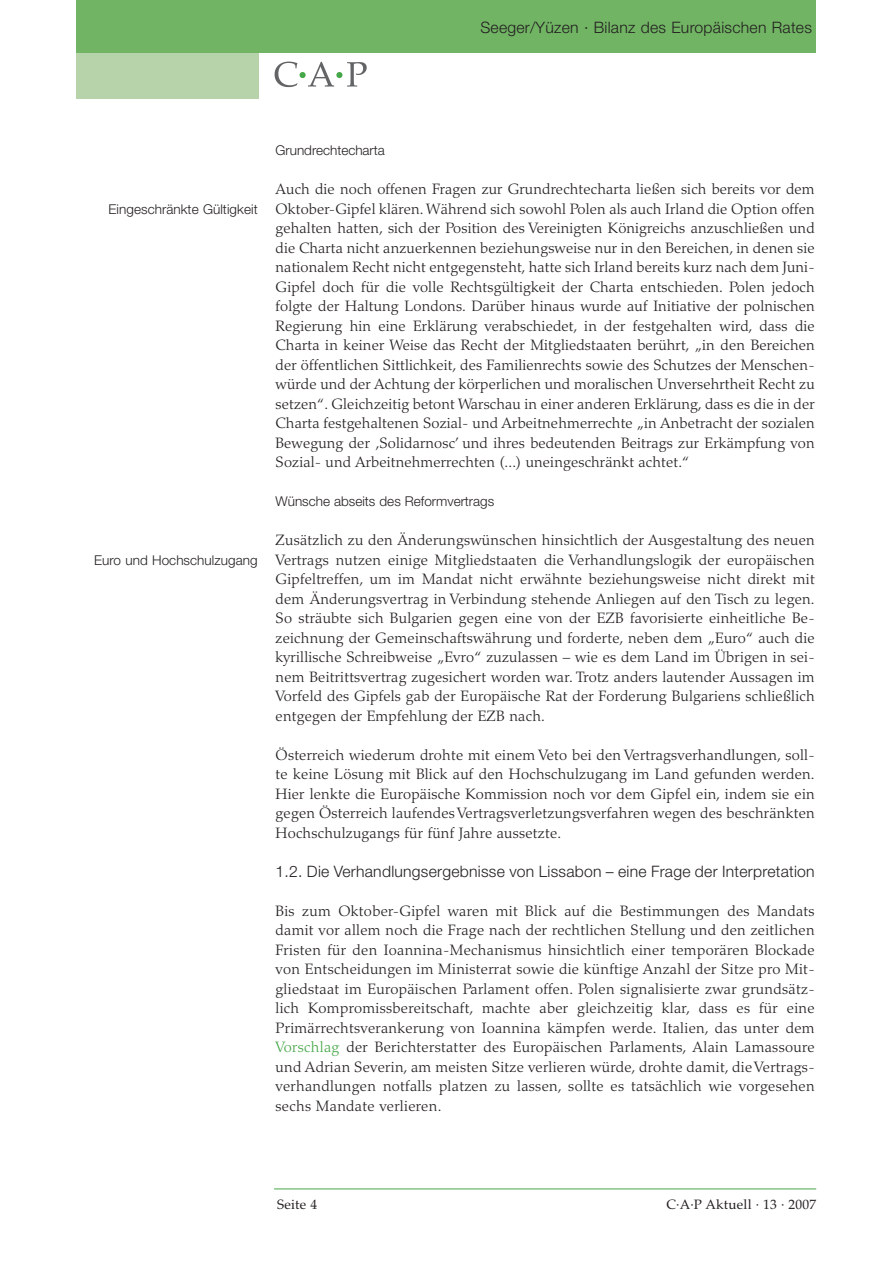
<style>
.page{position:relative;width:893px;height:1263px;background:#fff}
.page>*{position:absolute;margin:0;border:0;box-sizing:border-box;transform-origin:0 0}
.t1{font:300 15.75px "Helvetica Neue";letter-spacing:.015em;color:#231f20}
.t2{font:300 15px/19.5px "Palatino";letter-spacing:.015em;color:#231f20;text-align:justify}
.t3{font:300 13.5px "Helvetica Neue";color:#231f20}
.t4{font:13.5px "Palatino";letter-spacing:.015em;color:#231f20}
.s1{color:#46a748}
</style>
<div class="page">
<div style="left:76px;top:1px;width:183px;height:97px;background:#b6d3aa"></div>
<div style="left:76px;top:1px;width:740px;height:52px;background:#71b464"></div>
<svg style="left:275px;top:62px;width:92px;height:25px"></svg>
<hr style="left:274px;top:1188px;width:542px;height:1px;background:#46a748">
<p class="t1" style="left:480px;top:21px;width:333px">Seeger/Yüzen · Bilanz des Europäischen Rates</p>
<p class="t3" style="left:108px;top:204px;width:151px">Eingeschränkte Gültigkeit</p>
<p class="t3" style="left:94px;top:555px;width:165px">Euro und Hochschulzugang</p>
<p class="t3" style="left:276px;top:146px;width:111px">Grundrechtecharta</p>
<p class="t2" style="left:276px;top:181px;width:541px">Auch die noch offenen Fragen zur Grundrechtecharta ließen sich bereits vor dem Oktober-Gipfel klären. Während sich sowohl Polen als auch Irland die Option offen gehalten hatten, sich der Position des Vereinigten Königreichs anzuschließen und die Charta nicht anzuerkennen beziehungsweise nur in den Bereichen, in denen sie nationalem Recht nicht entgegensteht, hatte sich Irland bereits kurz nach dem Juni-Gipfel doch für die volle Rechtsgültigkeit der Charta entschieden. Polen jedoch folgte der Haltung Londons. Darüber hinaus wurde auf Initiative der polnischen Regierung hin eine Erklärung verabschiedet, in der festgehalten wird, dass die Charta in keiner Weise das Recht der Mitgliedstaaten berührt, „in den Bereichen der öffentlichen Sittlichkeit, des Familienrechts sowie des Schutzes der Menschen&shy;würde und der Achtung der körperlichen und moralischen Unversehrtheit Recht zu setzen“. Gleichzeitig betont Warschau in einer anderen Erklärung, dass es die in der Charta festgehaltenen Sozial- und Arbeitnehmerrechte „in Anbetracht der sozialen Bewegung der ‚Solidarnosc’ und ihres bedeutenden Beitrags zur Erkämpfung von Sozial- und Arbeitnehmerrechten (...) uneingeschränkt achtet.“</p>
<p class="t3" style="left:276px;top:497px;width:220px">Wünsche abseits des Reformvertrags</p>
<p class="t2" style="left:276px;top:532px;width:541px">Zusätzlich zu den Änderungswünschen hinsichtlich der Ausgestaltung des neuen Vertrags nutzen einige Mitgliedstaaten die Verhandlungslogik der europäischen Gipfeltreffen, um im Mandat nicht erwähnte beziehungsweise nicht direkt mit dem Änderungsvertrag in Verbindung stehende Anliegen auf den Tisch zu legen.<br>So sträubte sich Bulgarien gegen eine von der EZB favorisierte einheitliche Be&shy;zeichnung der Gemeinschaftswährung und forderte, neben dem „Euro“ auch die kyrillische Schreibweise „Evro“ zuzulassen – wie es dem Land im Übrigen in sei&shy;nem Beitrittsvertrag zugesichert worden war. Trotz anders lautender Aussagen im Vorfeld des Gipfels gab der Europäische Rat der Forderung Bulgariens schließlich entgegen der Empfehlung der EZB nach.</p>
<p class="t2" style="left:276px;top:747px;width:541px">Österreich wiederum drohte mit einem Veto bei den Vertragsverhandlungen, soll&shy;te keine Lösung mit Blick auf den Hochschulzugang im Land gefunden werden.<br>Hier lenkte die Europäische Kommission noch vor dem Gipfel ein, indem sie ein gegen Österreich laufendes Vertragsverletzungsverfahren wegen des beschränkten Hochschulzugangs für fünf Jahre aussetzte.</p>
<p class="t1" style="left:276px;top:865px;width:541px">1.2. Die Verhandlungsergebnisse von Lissabon – eine Frage der Interpretation</p>
<p class="t2" style="left:276px;top:903px;width:541px">Bis zum Oktober-Gipfel waren mit Blick auf die Bestimmungen des Mandats damit vor allem noch die Frage nach der rechtlichen Stellung und den zeitlichen Fristen für den Ioannina-Mechanismus hinsichtlich einer temporären Blockade von Entscheidungen im Ministerrat sowie die künftige Anzahl der Sitze pro Mit&shy;gliedstaat im Europäischen Parlament offen. Polen signalisierte zwar grundsätz&shy;lich Kompromissbereitschaft, machte aber gleichzeitig klar, dass es für eine Primärrechtsverankerung von Ioannina kämpfen werde. Italien, das unter dem <span class="s1">Vorschlag</span> der Berichterstatter des Europäischen Parlaments, Alain Lamassoure und Adrian Severin, am meisten Sitze verlieren würde, drohte damit, die Vertrags&shy;verhandlungen notfalls platzen zu lassen, sollte es tatsächlich wie vorgesehen sechs Mandate verlieren.</p>
<p class="t4" style="left:277px;top:1199px;width:42px">Seite 4</p>
<p class="t4" style="left:666px;top:1199px;width:151px">C·A·P Aktuell · 13 · 2007</p>
</div>
